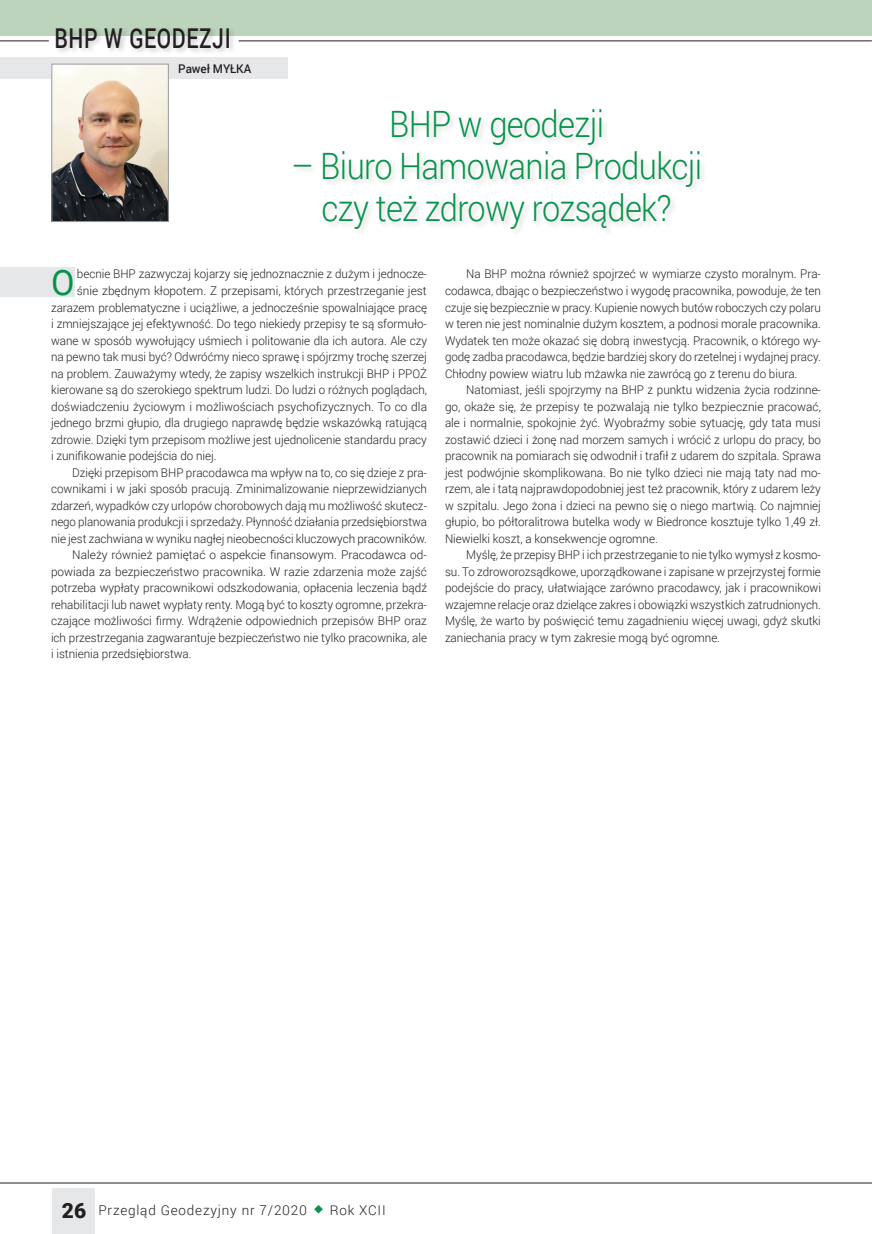
<style>
.page{position:relative;width:872px;height:1234px;background:#fff}
.page>*{position:absolute;margin:0;border:0;box-sizing:border-box;transform-origin:0 0}
.t1{font:300 36.3px/42px "Roboto";letter-spacing:-.02em;color:#06934a;text-align:center;scale:.9 1}
.t2{font:35.25px "Roboto";color:#06934a}
.t3{font:500 27.3px "Roboto";letter-spacing:.03em;color:#231f20;scale:.77 1}
.t4{font:300 13.5px "Roboto";letter-spacing:.06em;color:#231f20}
.t5{font:300 12px/16.5px "Roboto";letter-spacing:-.005em;color:#231f20;text-align:justify}
.t6{font:300 12px/16.5px "Roboto";letter-spacing:-.005em;color:#231f20;text-align:justify;scale:.96 1}
.t7{font:500 12px "Roboto";letter-spacing:-.005em;color:#231f20}
.s1{font-weight:900;font-size:21px}
.s2{color:#06934a}
</style>
<div class="page">
<div style="left:52px;top:1187px;width:42px;height:46px;background:#e6e7e9"></div>
<hr style="left:0;top:1182px;width:872px;height:1px;background:#231f20">
<div style="left:0;top:0;width:872px;height:36px;background:#bbd4bb"></div>
<div style="left:55px;top:26px;width:181px;height:29px;background:#231f20;opacity:.22"></div>
<hr style="left:0;top:40px;width:49px;height:1px;background:#231f20">
<hr style="left:239px;top:40px;width:632px;height:1px;background:#231f20">
<div style="left:0;top:267px;width:75px;height:30px;background:#e6e7e9"></div>
<div style="left:0;top:58px;width:288px;height:21px;background:#e6e7e9"></div>
<img style="left:53px;top:66px;width:114px;height:154px">
<div style="left:51px;top:64px;width:118px;height:158px;border:1px solid #97999c"></div>
<h3 class="t3" style="left:55px;top:19px;width:230px">BHP W GEODEZJI</h3>
<p class="t7" style="left:178px;top:61px;width:74px">PAWEŁ MYŁKA</p>
<h1 class="t1" style="left:389px;top:102px;width:240px">BHP w geodezji</h1>
<h1 class="t1" style="left:291px;top:144px;width:458px">– Biuro Hamowania Produkcji czy też zdrowy rozsądek?</h1>
<h2 class="t2" style="left:51px;top:258px;width:25px">O</h2>
<p class="t5" style="left:77px;top:265px;width:351px">becnie BHP zazwyczaj kojarzy się jednoznacznie z dużym i jednocze-</p>
<p class="t5" style="left:77px;top:282px;width:351px">śnie zbędnym kłopotem. Z przepisami, których przestrzeganie jest</p>
<p class="t5" style="left:51px;top:298px;width:377px">zarazem problematyczne i uciążliwe, a jednocześnie spowalniające pracę</p>
<p class="t5" style="left:51px;top:315px;width:377px">i zmniejszające jej efektywność. Do tego niekiedy przepisy te są sformuło-</p>
<p class="t5" style="left:51px;top:331px;width:377px">wane w sposób wywołujący uśmiech i politowanie dla ich autora. Ale czy</p>
<p class="t5" style="left:51px;top:348px;width:377px">na pewno tak musi być? Odwróćmy nieco sprawę i spójrzmy trochę szerzej</p>
<p class="t5" style="left:51px;top:364px;width:377px">na problem. Zauważymy wtedy, że zapisy wszelkich instrukcji BHP i PPOŻ</p>
<p class="t5" style="left:51px;top:381px;width:377px">kierowane są do szerokiego spektrum ludzi. Do ludzi o różnych poglądach,</p>
<p class="t5" style="left:51px;top:397px;width:377px">doświadczeniu życiowym i możliwościach psychofizycznych. To co dla</p>
<p class="t5" style="left:51px;top:414px;width:377px">jednego brzmi głupio, dla drugiego naprawdę będzie wskazówką ratującą</p>
<p class="t5" style="left:51px;top:430px;width:377px">zdrowie. Dzięki tym przepisom możliwe jest ujednolicenie standardu pracy</p>
<p class="t5" style="left:51px;top:447px;width:167px">i zunifikowanie podejścia do niej.</p>
<p class="t5" style="left:72px;top:463px;width:356px">Dzięki przepisom BHP pracodawca ma wpływ na to, co się dzieje z pra-</p>
<p class="t5" style="left:51px;top:480px;width:377px">cownikami i w jaki sposób pracują. Zminimalizowanie nieprzewidzianych</p>
<p class="t5" style="left:51px;top:496px;width:377px">zdarzeń, wypadków czy urlopów chorobowych dają mu możliwość skutecz-</p>
<p class="t6" style="left:51px;top:513px;width:393px">nego planowania produkcji i sprzedaży. Płynność działania przedsiębiorstwa</p>
<p class="t5" style="left:51px;top:529px;width:377px">nie jest zachwiana w wyniku nagłej nieobecności kluczowych pracowników.</p>
<p class="t5" style="left:72px;top:546px;width:356px">Należy również pamiętać o aspekcie finansowym. Pracodawca od-</p>
<p class="t5" style="left:51px;top:562px;width:377px">powiada za bezpieczeństwo pracownika. W razie zdarzenia może zajść</p>
<p class="t5" style="left:51px;top:579px;width:377px">potrzeba wypłaty pracownikowi odszkodowania, opłacenia leczenia bądź</p>
<p class="t5" style="left:51px;top:595px;width:377px">rehabilitacji lub nawet wypłaty renty. Mogą być to koszty ogromne, przekra-</p>
<p class="t5" style="left:51px;top:612px;width:377px">czające możliwości firmy. Wdrążenie odpowiednich przepisów BHP oraz</p>
<p class="t5" style="left:51px;top:628px;width:377px">ich przestrzegania zagwarantuje bezpieczeństwo nie tylko pracownika, ale</p>
<p class="t5" style="left:51px;top:645px;width:142px">i istnienia przedsiębiorstwa.</p>
<p class="t5" style="left:445px;top:265px;width:377px;text-indent:21px">Na BHP można również spojrzeć w wymiarze czysto moralnym. Pra&shy;codawca, dbając o bezpieczeństwo i wygodę pracownika, powoduje, że ten czuje się bezpiecznie w pracy. Kupienie nowych butów roboczych czy polaru w teren nie jest nominalnie dużym kosztem, a podnosi morale pracownika.<br>Wydatek ten może okazać się dobrą inwestycją. Pracownik, o którego wy&shy;godę zadba pracodawca, będzie bardziej skory do rzetelnej i wydajnej pracy.<br>Chłodny powiew wiatru lub mżawka nie zawrócą go z terenu do biura.</p>
<p class="t5" style="left:445px;top:381px;width:377px;text-indent:21px">Natomiast, jeśli spojrzymy na BHP z punktu widzenia życia rodzinne&shy;go, okaże się, że przepisy te pozwalają nie tylko bezpiecznie pracować, ale i normalnie, spokojnie żyć. Wyobraźmy sobie sytuację, gdy tata musi zostawić dzieci i żonę nad morzem samych i wrócić z urlopu do pracy, bo pracownik na pomiarach się odwodnił i trafił z udarem do szpitala. Sprawa jest podwójnie skomplikowana. Bo nie tylko dzieci nie mają taty nad mo&shy;rzem, ale i tatą najprawdopodobniej jest też pracownik, który z udarem leży w szpitalu. Jego żona i dzieci na pewno się o niego martwią. Co najmniej głupio, bo półtoralitrowa butelka wody w Biedronce kosztuje tylko 1,49 zł.<br>Niewielki koszt, a konsekwencje ogromne.</p>
<p class="t6" style="left:445px;top:546px;width:393px;text-indent:21px">Myślę, że przepisy BHP i ich przestrzeganie to nie tylko wymysł z kosmo&shy;su. To zdroworozsądkowe, uporządkowane i zapisane w przejrzystej formie podejście do pracy, ułatwiające zarówno pracodawcy, jak i pracownikowi wzajemne relacje oraz dzielące zakres i obowiązki wszystkich zatrudnionych.<br>Myślę, że warto by poświęcić temu zagadnieniu więcej uwagi, gdyż skutki zaniechania pracy w tym zakresie mogą być ogromne.</p>
<p class="t4" style="left:62px;top:1200px;width:325px"><span class="s1">26</span> Przegląd Geodezyjny nr 7/2020 <span class="s2">◆</span> Rok XCII</p>
</div>
